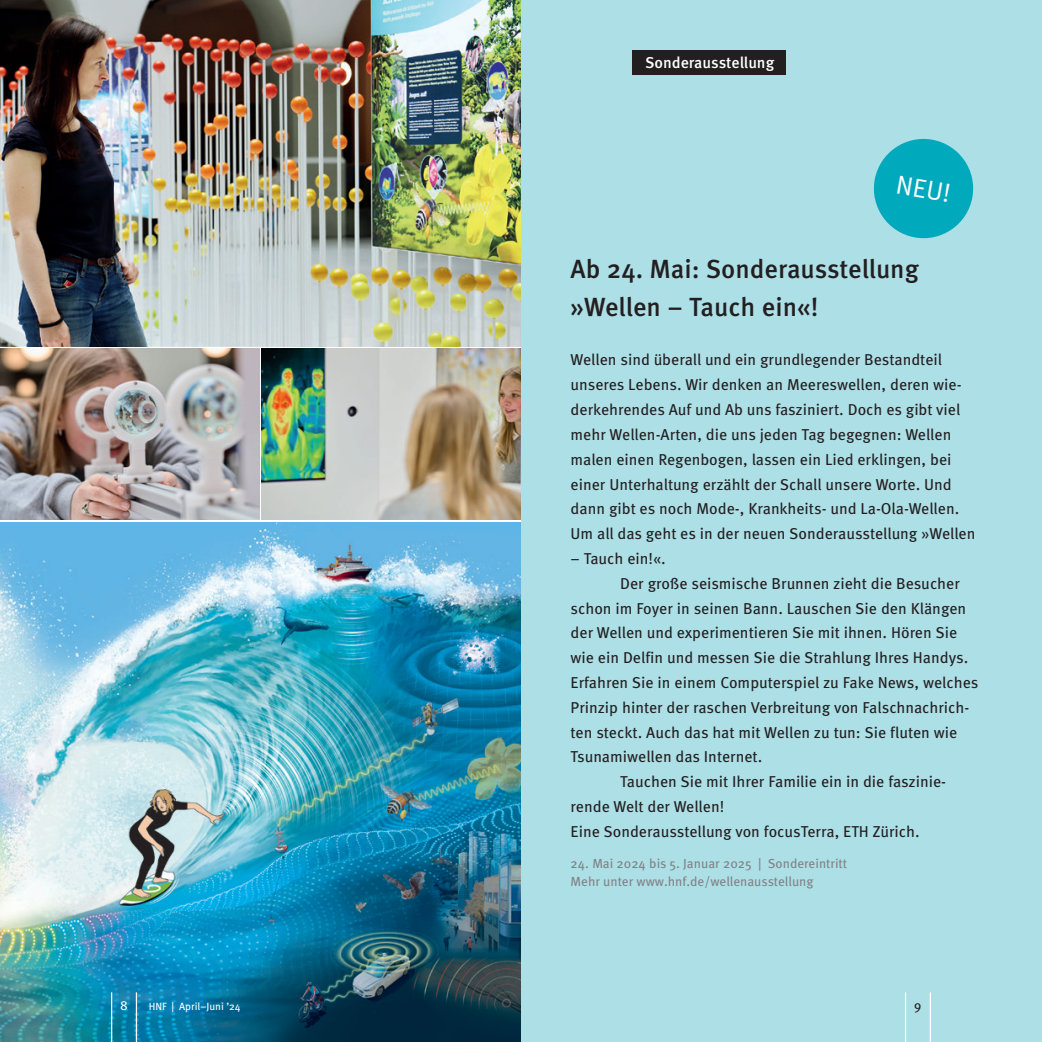
<style>
.page{position:relative;width:1042px;height:1042px;background:#fff}
.page>*{position:absolute;margin:0;border:0;box-sizing:border-box;transform-origin:0 0}
.t1{font:500 26.25px/37.3px "Meta OT";color:#231f20}
.t2{font:26.25px "Meta OT Norm";color:#fff}
.t3{font:15.75px/24.8px "Meta OT";color:#231f20}
.t4{font:500 15.75px "Meta OT";color:#fff}
.t5{font:13.12px/18.6px "Meta OT";color:#808285}
.t6{font:13.12px "Meta OT";color:#fff}
.t7{font:13.12px "Meta OT";color:#231f20}
.t8{font:10.5px "Meta OT";color:#fff}
</style>
<div class="page">
<img style="left:0;top:522px;width:521px;height:520px">
<div style="left:521px;top:0;width:521px;height:1042px;background:#addfe7"></div>
<hr style="left:111px;top:992px;width:1px;height:50px;background:#fff">
<hr style="left:136px;top:992px;width:1px;height:50px;background:#fff">
<hr style="left:905px;top:992px;width:1px;height:50px;background:#fff">
<hr style="left:929px;top:992px;width:2px;height:50px;background:#fff">
<div style="left:632px;top:50px;width:154px;height:24px;background:#231f20"></div>
<svg style="left:873px;top:138px;width:101px;height:101px"></svg>
<img style="left:262px;top:348px;width:259px;height:172px">
<img style="left:0;top:348px;width:259px;height:172px">
<img style="left:0;top:0;width:521px;height:346px">
<p class="t6" style="left:120px;top:998px;width:9px">8</p>
<p class="t8" style="left:149px;top:1000px;width:93px">HNF | April–Juni ’24</p>
<p class="t4" style="left:645px;top:52px;width:131px">Sonderausstellung</p>
<h1 class="t2" style="left:899px;top:168px;width:57px;rotate:10deg">NEU!</h1>
<h1 class="t1" style="left:570px;top:251px;width:350px">Ab 24. Mai: Sonderausstellung »Wellen – Tauch ein«!</h1>
<p class="t3" style="left:570px;top:348px;width:406px">Wellen sind überall und ein grundlegender Bestandteil unseres Lebens. Wir denken an Meereswellen, deren wie&shy;derkehrendes Auf und Ab uns fasziniert. Doch es gibt viel mehr Wellen-Arten, die uns jeden Tag begegnen: Wellen malen einen Regenbogen, lassen ein Lied erklingen, bei einer Unterhaltung erzählt der Schall unsere Worte. Und dann gibt es noch Mode-, Krankheits- und La-Ola-Wellen.<br>Um all das geht es in der neuen Sonderausstellung »Wellen</p>
<p class="t3" style="left:570px;top:546px;width:97px">– Tauch ein!«.</p>
<p class="t3" style="left:620px;top:571px;width:341px">Der große seismische Brunnen zieht die Besucher</p>
<p class="t3" style="left:570px;top:596px;width:397px">schon im Foyer in seinen Bann. Lauschen Sie den Klängen</p>
<p class="t3" style="left:570px;top:621px;width:388px">der Wellen und experimentieren Sie mit ihnen. Hören Sie</p>
<p class="t3" style="left:570px;top:645px;width:399px">wie ein Delfin und messen Sie die Strahlung Ihres Handys.</p>
<p class="t3" style="left:570px;top:670px;width:409px">Erfahren Sie in einem Computerspiel zu Fake News, welches</p>
<p class="t3" style="left:570px;top:695px;width:400px">Prinzip hinter der raschen Verbreitung von Falschnachrich-</p>
<p class="t3" style="left:570px;top:720px;width:388px">ten steckt. Auch das hat mit Wellen zu tun: Sie fluten wie</p>
<p class="t3" style="left:570px;top:745px;width:193px">Tsunamiwellen das Internet.</p>
<p class="t3" style="left:620px;top:769px;width:327px">Tauchen Sie mit Ihrer Familie ein in die faszinie-</p>
<p class="t3" style="left:570px;top:794px;width:155px">rende Welt der Wellen!</p>
<p class="t3" style="left:570px;top:819px;width:350px">Eine Sonderausstellung von focusTerra, ETH Zürich.</p>
<p class="t5" style="left:570px;top:854px;width:278px">24. Mai 2024 bis 5. Januar 2025 | Sondereintritt<br>Mehr unter www.hnf.de/wellenausstellung</p>
<p class="t7" style="left:914px;top:998px;width:9px">9</p>
</div>
